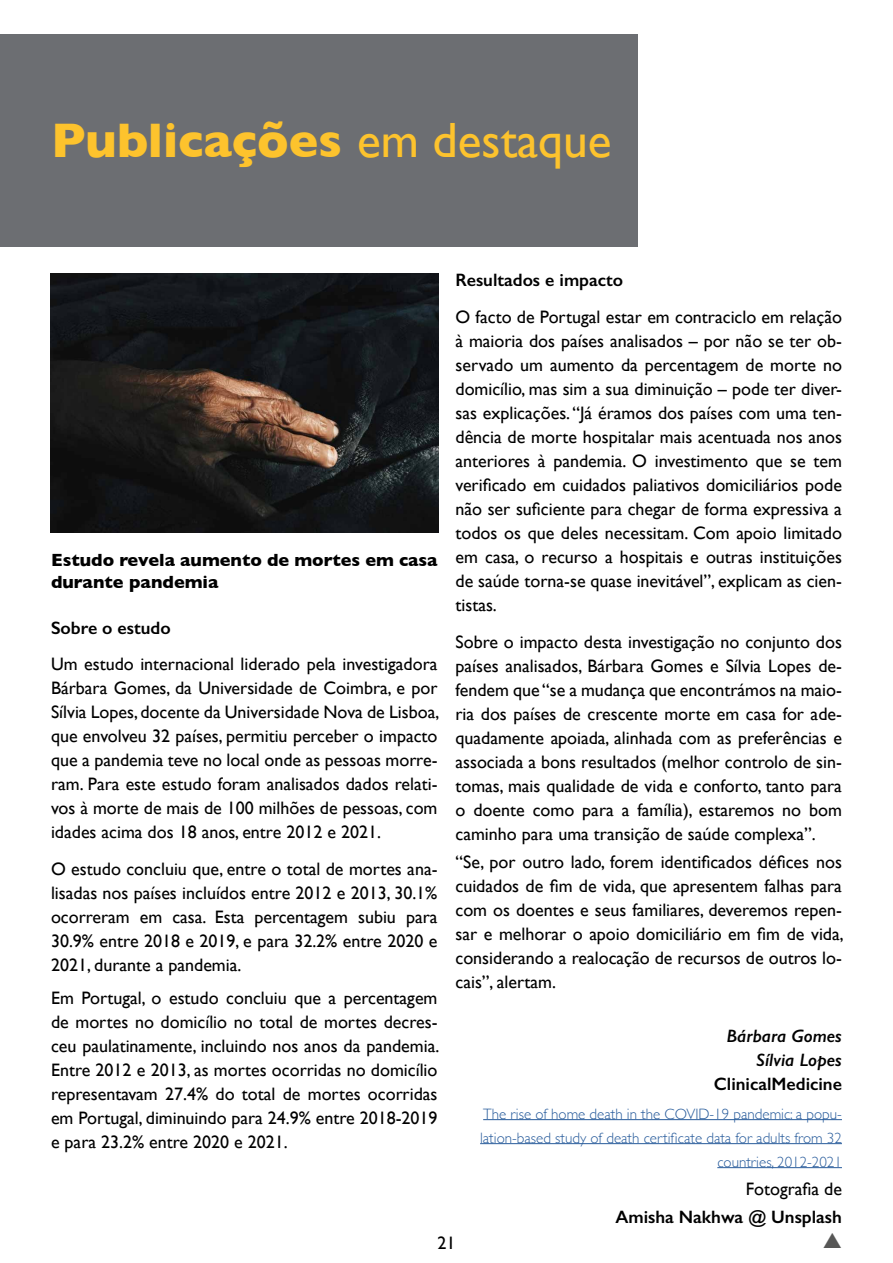
<style>
.page{position:relative;width:893px;height:1263px;background:#fff}
.page>*{position:absolute;margin:0;border:0;box-sizing:border-box;transform-origin:0 0}
.t1{font:700 49.5px "Gill Sans";color:#fdc32d}
.t2{font:18px/24px "Gill Sans";color:#000;text-align:justify}
.t3{font:600 18px "Gill Sans";color:#000}
.t4{font:700 18px/21.6px "Gill Sans";color:#000}
.t5{font:italic 600 18px/24px "Gill Sans";color:#000;text-align:right}
.t6{font:18px "Gill Sans";color:#000}
.t7{font:300 15px/24px "Gill Sans";color:#275b9b;text-align:right}
.s1{font-weight:400}
</style>
<div class="page">
<hr style="left:483px;top:1119px;width:359px;height:1px;background:#275b9b">
<hr style="left:480px;top:1143px;width:362px;height:1px;background:#275b9b">
<hr style="left:717px;top:1167px;width:125px;height:1px;background:#275b9b">
<div style="left:0;top:34px;width:638px;height:213px;background:#6c6e72"></div>
<img style="left:50px;top:273px;width:388px;height:259px">
<h1 class="t1" style="left:51px;top:101px;width:562px">Publicações <span class="s1">em destaque</span></h1>
<p class="t4" style="left:51px;top:549px;width:388px">Estudo revela aumento de mortes em casa durante pandemia</p>
<p class="t3" style="left:51px;top:617px;width:121px">Sobre o estudo</p>
<p class="t2" style="left:51px;top:652px;width:390px">Um estudo internacional liderado pela investigadora Bárbara Gomes, da Universidade de Coimbra, e por Sílvia Lopes, docente da Universidade Nova de Lisboa, que envolveu 32 países, permitiu perceber o impacto que a pandemia teve no local onde as pessoas morre&shy;ram. Para este estudo foram analisados dados relati&shy;vos à morte de mais de 100 milhões de pessoas, com idades acima dos 18 anos, entre 2012 e 2021.</p>
<p class="t2" style="left:51px;top:857px;width:388px">O estudo concluiu que, entre o total de mortes ana&shy;lisadas nos países incluídos entre 2012 e 2013, 30.1% ocorreram em casa. Esta percentagem subiu para 30.9% entre 2018 e 2019, e para 32.2% entre 2020 e 2021, durante a pandemia.</p>
<p class="t2" style="left:51px;top:985px;width:390px">Em Portugal, o estudo concluiu que a percentagem de mortes no domicílio no total de mortes decres&shy;ceu paulatinamente, incluindo nos anos da pandemia.<br>Entre 2012 e 2013, as mortes ocorridas no domicílio representavam 27.4% do total de mortes ocorridas em Portugal, diminuindo para 24.9% entre 2018-2019 e para 23.2% entre 2020 e 2021.</p>
<p class="t3" style="left:455px;top:269px;width:169px">Resultados e impacto</p>
<p class="t2" style="left:455px;top:305px;width:388px">O facto de Portugal estar em contraciclo em relação à maioria dos países analisados – por não se ter ob&shy;servado um aumento da percentagem de morte no domicílio, mas sim a sua diminuição – pode ter diver&shy;sas explicações. “Já éramos dos países com uma ten&shy;dência de morte hospitalar mais acentuada nos anos anteriores à pandemia. O investimento que se tem verificado em cuidados paliativos domiciliários pode não ser suficiente para chegar de forma expressiva a todos os que deles necessitam. Com apoio limitado em casa, o recurso a hospitais e outras instituições de saúde torna-se quase inevitável”, explicam as cien&shy;tistas.</p>
<p class="t2" style="left:455px;top:629px;width:388px">Sobre o impacto desta investigação no conjunto dos países analisados, Bárbara Gomes e Sílvia Lopes de&shy;fendem que “se a mudança que encontrámos na maio&shy;ria dos países de crescente morte em casa for ade&shy;quadamente apoiada, alinhada com as preferências e associada a bons resultados (melhor controlo de sin&shy;tomas, mais qualidade de vida e conforto, tanto para o doente como para a família), estaremos no bom caminho para uma transição de saúde complexa”.</p>
<p class="t2" style="left:455px;top:850px;width:390px">“Se, por outro lado, forem identificados défices nos cuidados de fim de vida, que apresentem falhas para com os doentes e seus familiares, deveremos repen&shy;sar e melhorar o apoio domiciliário em fim de vida, considerando a realocação de recursos de outros lo&shy;cais”, alertam.</p>
<p class="t5" style="left:727px;top:1024px;width:117px">Bárbara Gomes<br>Sílvia Lopes</p>
<p class="t3" style="left:714px;top:1073px;width:130px">ClinicalMedicine</p>
<p class="t7" style="left:480px;top:1101px;width:363px">The rise of home death in the COVID-19 pandemic: a popu&shy;lation-based study of death certificate data for adults from 32 countries, 2012-2021</p>
<p class="t2" style="left:746px;top:1176px;width:98px">Fotografia de</p>
<p class="t3" style="left:615px;top:1206px;width:228px">Amisha Nakhwa @ Unsplash</p>
<p class="t6" style="left:437px;top:1232px;width:19px">21</p>
</div>
